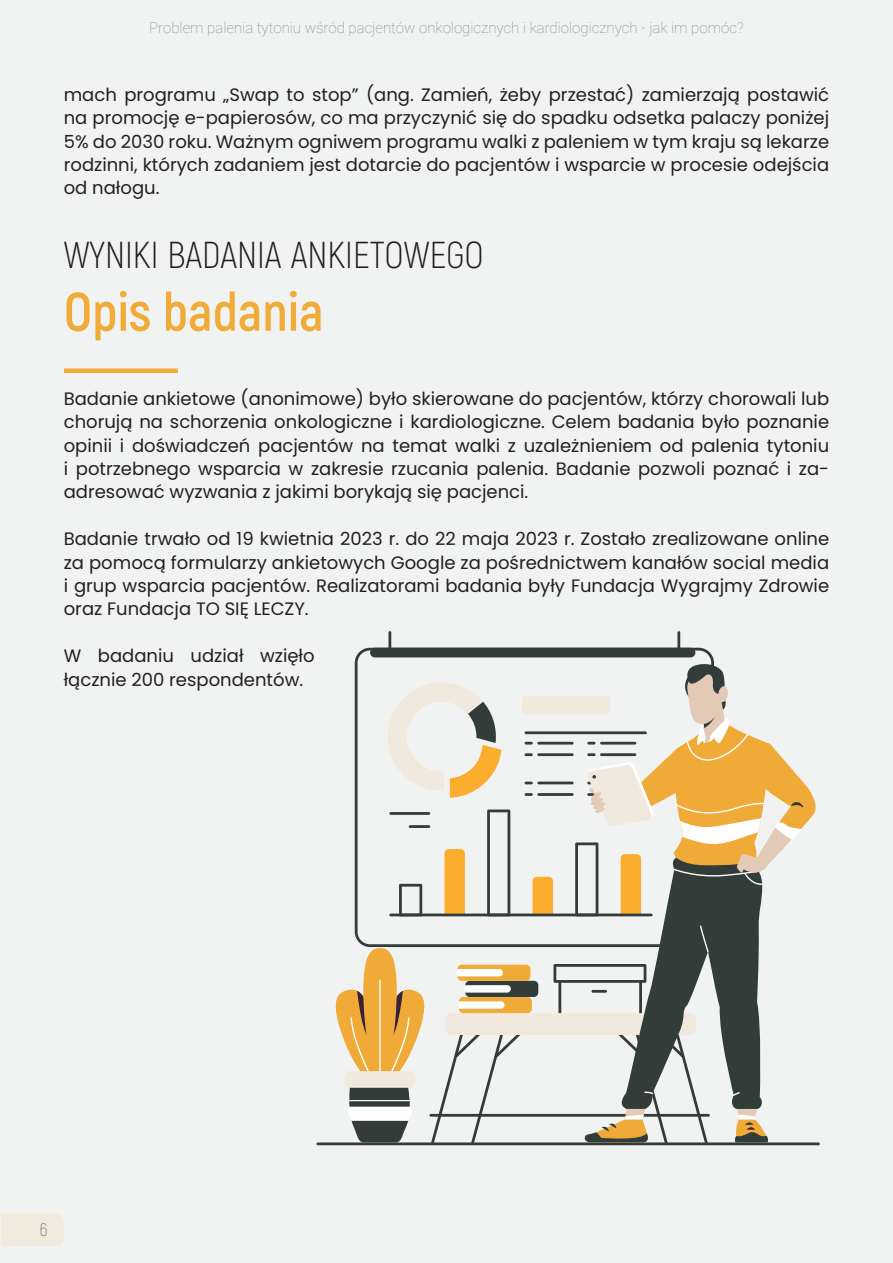
<style>
.page{position:relative;width:893px;height:1263px;background:#f1f3f3}
.page>*{position:absolute;margin:0;border:0;box-sizing:border-box;transform-origin:0 0}
.t1{font:700 54px "Akrobat";color:#f0ab38}
.t2{font:300 37.5px "Akrobat";color:#231f20}
.t3{font:18px/23.4px "Poppins";color:#231f20;text-align:justify}
.t4{font:100 18px "Akrobat";color:#231f20}
.t5{font:100 15px "Roboto";color:#808285}
</style>
<div class="page">
<div style="left:64px;top:368px;width:114px;height:5px;background:#f0ab38"></div>
<hr style="left:316px;top:1142px;width:504px;height:3px;background:#323c39">
<hr style="left:388px;top:631px;width:3px;height:19px;background:#323c39">
<hr style="left:677px;top:631px;width:3px;height:19px;background:#323c39">
<svg style="left:332px;top:662px;width:487px;height:481px"></svg>
<div style="left:522px;top:696px;width:88px;height:18px;background:#f2e9de;border-radius:4px"></div>
<div style="left:370px;top:648px;width:325px;height:9px;background:#323c39;border-radius:5px"></div>
<div style="left:1px;top:1213px;width:63px;height:33px;background:#f3eade"></div>
<p class="t5" style="left:149px;top:17px;width:596px">Problem palenia tytoniu wśród pacjentów onkologicznych i kardiologicznych - jak im pomóc?</p>
<p class="t3" style="left:64px;top:83px;width:767px">mach programu „Swap to stop” (ang. Zamień, żeby przestać) zamierzają postawić na promocję e-papierosów, co ma przyczynić się do spadku odsetka palaczy poniżej 5% do 2030 roku. Ważnym ogniwem programu walki z paleniem w tym kraju są lekarze rodzinni, których zadaniem jest dotarcie do pacjentów i wsparcie w procesie odejścia od nałogu.</p>
<p class="t2" style="left:64px;top:233px;width:421px">WYNIKI BADANIA ANKIETOWEGO</p>
<p class="t1" style="left:64px;top:278px;width:261px">Opis badania</p>
<p class="t3" style="left:64px;top:387px;width:767px">Badanie ankietowe (anonimowe) było skierowane do pacjentów, którzy chorowali lub chorują na schorzenia onkologiczne i kardiologiczne. Celem badania było poznanie opinii i doświadczeń pacjentów na temat walki z uzależnieniem od palenia tytoniu i potrzebnego wsparcia w zakresie rzucania palenia. Badanie pozwoli poznać i za&shy;adresować wyzwania z jakimi borykają się pacjenci.</p>
<p class="t3" style="left:64px;top:527px;width:767px">Badanie trwało od 19 kwietnia 2023 r. do 22 maja 2023 r. Zostało zrealizowane online za pomocą formularzy ankietowych Google za pośrednictwem kanałów social media i grup wsparcia pacjentów. Realizatorami badania były Fundacja Wygrajmy Zdrowie oraz Fundacja TO SIĘ LECZY.</p>
<p class="t3" style="left:64px;top:644px;width:252px">W badaniu udział wzięło łącznie 200 respondentów.</p>
<p class="t4" style="left:40px;top:1219px;width:9px">6</p>
</div>
